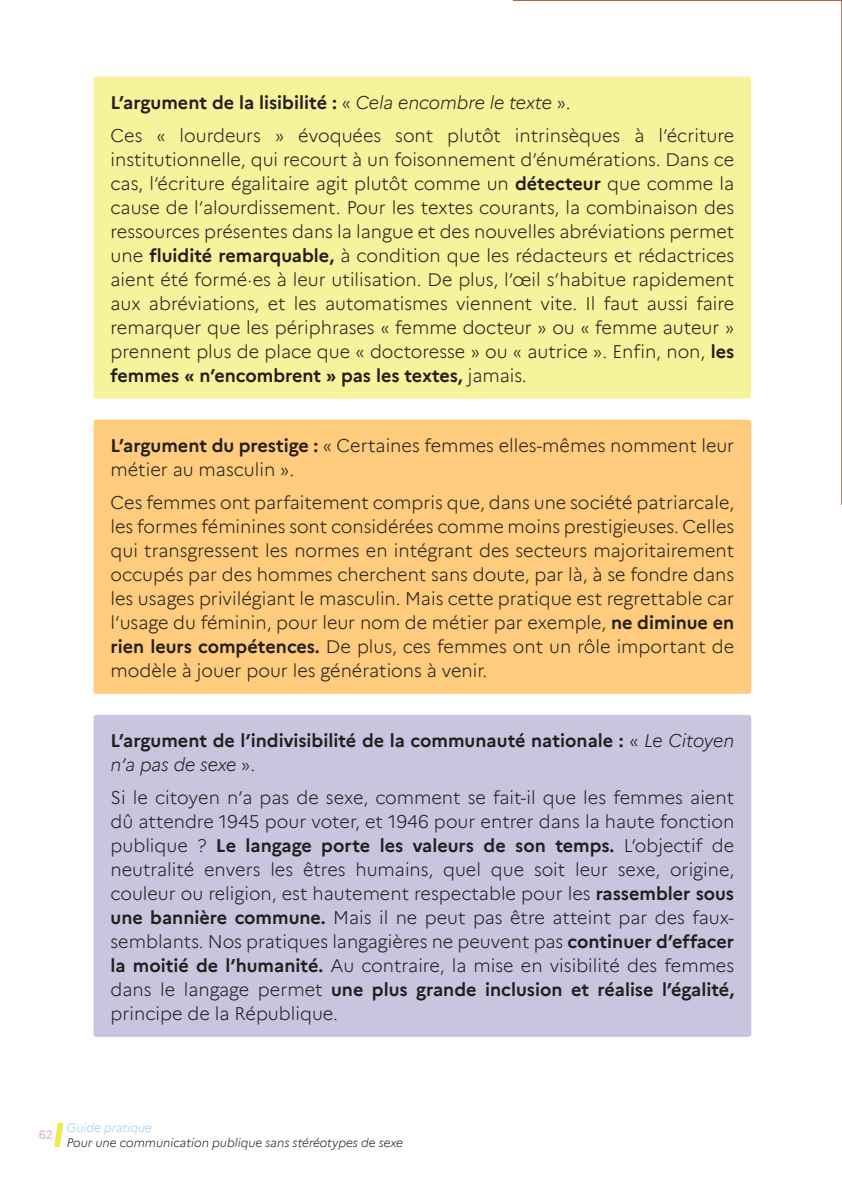
<style>
.page{position:relative;width:842px;height:1191px;background:#fff}
.page>*{position:absolute;margin:0;border:0;box-sizing:border-box;transform-origin:0 0}
.t1{font:300 18px/24px "Marianne";color:#241f1f;text-align:justify}
.t2{font:700 18px/24px "Marianne";color:#241f1f}
.t3{font:italic 300 12px "Marianne";color:#241f1f}
.t4{font:italic 300 12px "Marianne";color:#9bceef}
.t5{font:700 12px "Marianne";color:#e7c0da}
.s1{font-weight:700}
.s2{font-style:italic}
.s3{font-weight:300}
.s4{font-weight:300;font-style:italic}
</style>
<div class="page">
<svg style="left:54px;top:1123px;width:9px;height:24px"></svg>
<hr style="left:513px;top:0;width:329px;height:1px;background:#a24f35">
<hr style="left:841px;top:0;width:1px;height:505px;background:#a24f35">
<div style="left:94px;top:77px;width:657px;height:322px;background:#f7f39c;border-radius:3px"></div>
<div style="left:94px;top:420px;width:657px;height:274px;background:#ffcb7c;border-radius:3px"></div>
<div style="left:94px;top:715px;width:657px;height:322px;background:#c9c5df;border-radius:3px"></div>
<p class="t1" style="left:111px;top:85px;width:625px;line-height:32.6px"><span class="s1">L’argument de la lisibilité :</span> « <span class="s2">Cela encombre le texte</span> ».<br>Ces « lourdeurs » évoquées sont plutôt intrinsèques à l’écriture</p>
<p class="t1" style="left:111px;top:146px;width:625px">institutionnelle, qui recourt à un foisonnement d’énumérations. Dans ce cas, l’écriture égalitaire agit plutôt comme un <span class="s1">détecteur</span> que comme la cause de l’alourdissement. Pour les textes courants, la combinaison des ressources présentes dans la langue et des nouvelles abréviations permet une <span class="s1">fluidité remarquable,</span> à condition que les rédacteurs et rédactrices aient été formé·es à leur utilisation. De plus, l’œil s’habitue rapidement aux abréviations, et les automatismes viennent vite. Il faut aussi faire remarquer que les périphrases « femme docteur » ou « femme auteur » prennent plus de place que « doctoresse » ou « autrice ». Enfin, non, <span class="s1">les femmes « n’encombrent » pas les textes,</span> jamais.</p>
<p class="t1" style="left:111px;top:432px;width:625px"><span class="s1">L’argument du prestige :</span> « Certaines femmes elles-mêmes nomment leur métier au masculin ».</p>
<p class="t1" style="left:111px;top:489px;width:625px">Ces femmes ont parfaitement compris que, dans une société patriarcale, les formes féminines sont considérées comme moins prestigieuses. Celles qui transgressent les normes en intégrant des secteurs majoritairement occupés par des hommes cherchent sans doute, par là, à se fondre dans les usages privilégiant le masculin. Mais cette pratique est regrettable car l’usage du féminin, pour leur nom de métier par exemple, <span class="s1">ne diminue en rien leurs compétences.</span> De plus, ces femmes ont un rôle important de modèle à jouer pour les générations à venir.</p>
<p class="t2" style="left:111px;top:727px;width:625px">L’argument de l’indivisibilité de la communauté nationale : <span class="s3">«</span> <span class="s4">Le Citoyen n’a pas de sexe</span> <span class="s3">».</span></p>
<p class="t1" style="left:111px;top:784px;width:625px">Si le citoyen n’a pas de sexe, comment se fait-il que les femmes aient dû attendre 1945 pour voter, et 1946 pour entrer dans la haute fonction publique ? <span class="s1">Le langage porte les valeurs de son temps.</span> L’objectif de neutralité envers les êtres humains, quel que soit leur sexe, origine, couleur ou religion, est hautement respectable pour les <span class="s1">rassembler sous une bannière commune.</span> Mais il ne peut pas être atteint par des faux&shy;semblants. Nos pratiques langagières ne peuvent pas <span class="s1">continuer d’effacer la moitié de l’humanité.</span> Au contraire, la mise en visibilité des femmes dans le langage permet <span class="s1">une plus grande inclusion et réalise l’égalité, </span>principe de la République.</p>
<p class="t5" style="left:39px;top:1126px;width:16px">62</p>
<p class="t4" style="left:67px;top:1118px;width:87px">Guide pratique</p>
<p class="t3" style="left:67px;top:1133px;width:338px">Pour une communication publique sans stéréotypes de sexe</p>
</div>
